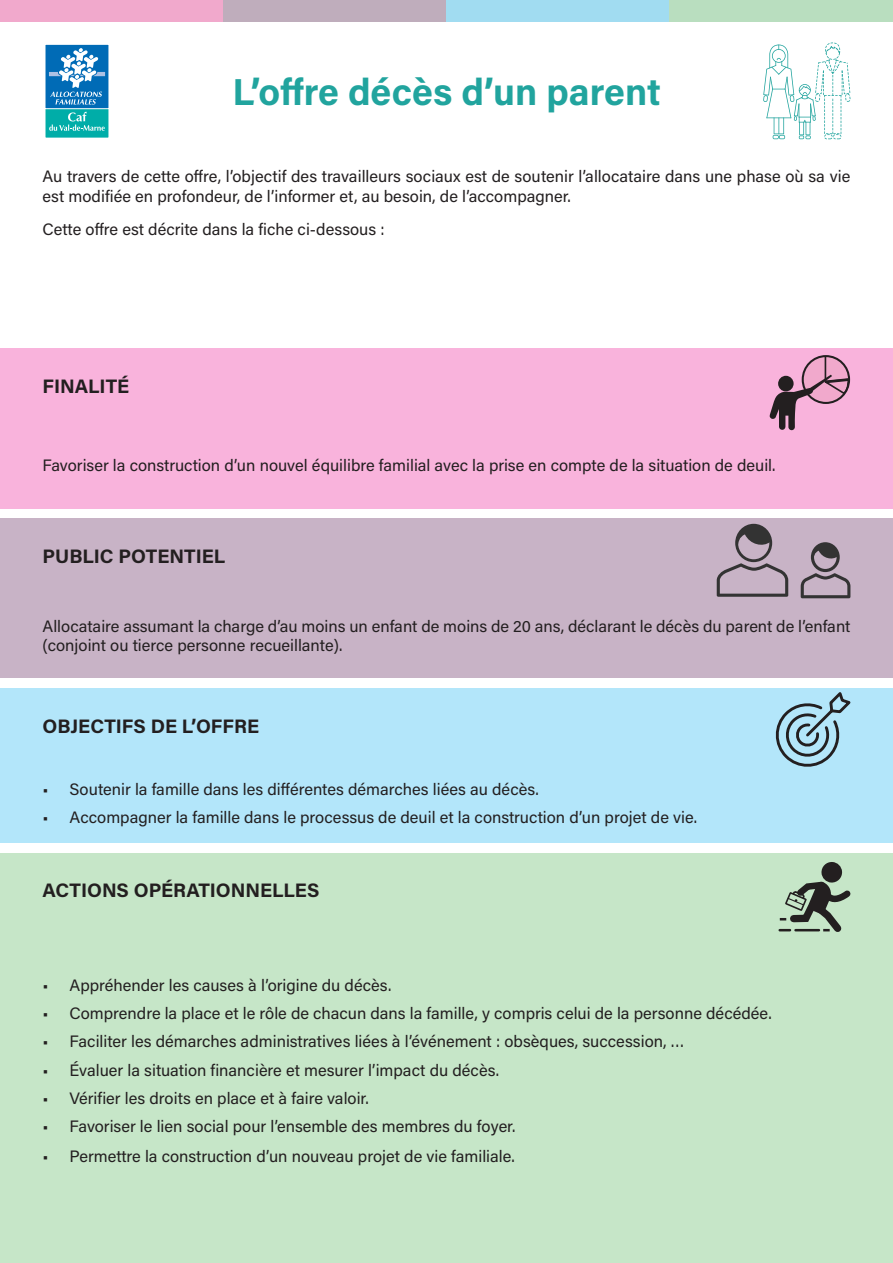
<style>
.page{position:relative;width:893px;height:1263px;background:#fff}
.page>*{position:absolute;margin:0;border:0;box-sizing:border-box;transform-origin:0 0}
.t1{font:700 37.5px "Acumin Pro";color:#21a49e}
.t2{font:700 19.5px "Acumin Pro";color:#231f20}
.t3{font:16.5px/19.8px "Acumin Pro";color:#231f20}
</style>
<div class="page">
<div style="left:0;top:853px;width:893px;height:410px;background:#c6e6c8"></div>
<div style="left:45px;top:78px;width:64px;height:60px;background:#00ada8"></div>
<div style="left:45px;top:44px;width:64px;height:65px;background:#006bb6;border:1px solid #fff"></div>
<svg style="left:49px;top:48px;width:56px;height:57px"></svg>
<svg style="left:49px;top:112px;width:56px;height:19px"></svg>
<div style="left:0;top:518px;width:893px;height:160px;background:#c8b3c6"></div>
<div style="left:0;top:348px;width:893px;height:160px;background:#f9b3dc"></div>
<div style="left:0;top:688px;width:893px;height:155px;background:#b3e6fa"></div>
<svg style="left:717px;top:524px;width:71px;height:73px"></svg>
<svg style="left:801px;top:542px;width:49px;height:56px"></svg>
<div style="left:821px;top:862px;width:21px;height:21px;background:#231f20;border-radius:50%"></div>
<svg style="left:780px;top:878px;width:71px;height:54px"></svg>
<svg style="left:775px;top:692px;width:76px;height:75px"></svg>
<svg style="left:769px;top:355px;width:82px;height:75px"></svg>
<svg style="left:763px;top:43px;width:87px;height:96px"></svg>
<div style="left:0;top:0;width:223px;height:21px;background:#f1a9cc"></div>
<div style="left:223px;top:0;width:223px;height:21px;background:#bfadbc"></div>
<div style="left:446px;top:0;width:224px;height:21px;background:#a1dcf1"></div>
<div style="left:670px;top:0;width:223px;height:21px;background:#b9debf"></div>
<p class="t1" style="left:232px;top:65px;width:430px">L’offre décès d’un parent</p>
<p class="t3" style="left:43px;top:166px;width:809px">Au travers de cette offre, l’objectif des travailleurs sociaux est de soutenir l’allocataire dans une phase où sa vie est modifiée en profondeur, de l’informer et, au besoin, de l’accompagner.</p>
<p class="t3" style="left:43px;top:218px;width:343px">Cette offre est décrite dans la fiche ci-dessous :</p>
<p class="t2" style="left:43px;top:372px;width:88px">FINALITÉ</p>
<p class="t3" style="left:43px;top:455px;width:734px">Favoriser la construction d’un nouvel équilibre familial avec la prise en compte de la situation de deuil.</p>
<p class="t2" style="left:43px;top:542px;width:184px">PUBLIC POTENTIEL</p>
<p class="t3" style="left:43px;top:615px;width:809px">Allocataire assumant la charge d’au moins un enfant de moins de 20 ans, déclarant le décès du parent de l’enfant (conjoint ou tierce personne recueillante).</p>
<p class="t2" style="left:43px;top:712px;width:218px">OBJECTIFS DE L’OFFRE</p>
<p class="t3" style="left:43px;top:778px;width:498px">• Soutenir la famille dans les différentes démarches liées au décès.</p>
<p class="t3" style="left:43px;top:807px;width:656px">• Accompagner la famille dans le processus de deuil et la construction d’un projet de vie.</p>
<p class="t2" style="left:43px;top:877px;width:279px">ACTIONS OPÉRATIONNELLES</p>
<p class="t3" style="left:43px;top:974px;width:350px">• Appréhender les causes à l’origine du décès.</p>
<p class="t3" style="left:43px;top:1003px;width:731px">• Comprendre la place et le rôle de chacun dans la famille, y compris celui de la personne décédée.</p>
<p class="t3" style="left:43px;top:1031px;width:644px">• Faciliter les démarches administratives liées à l’événement : obsèques, succession, …</p>
<p class="t3" style="left:43px;top:1059px;width:458px">• Évaluer la situation financière et mesurer l’impact du décès.</p>
<p class="t3" style="left:43px;top:1088px;width:328px">• Vérifier les droits en place et à faire valoir.</p>
<p class="t3" style="left:43px;top:1116px;width:474px">• Favoriser le lien social pour l’ensemble des membres du foyer.</p>
<p class="t3" style="left:43px;top:1146px;width:474px">• Permettre la construction d’un nouveau projet de vie familiale.</p>
</div>
